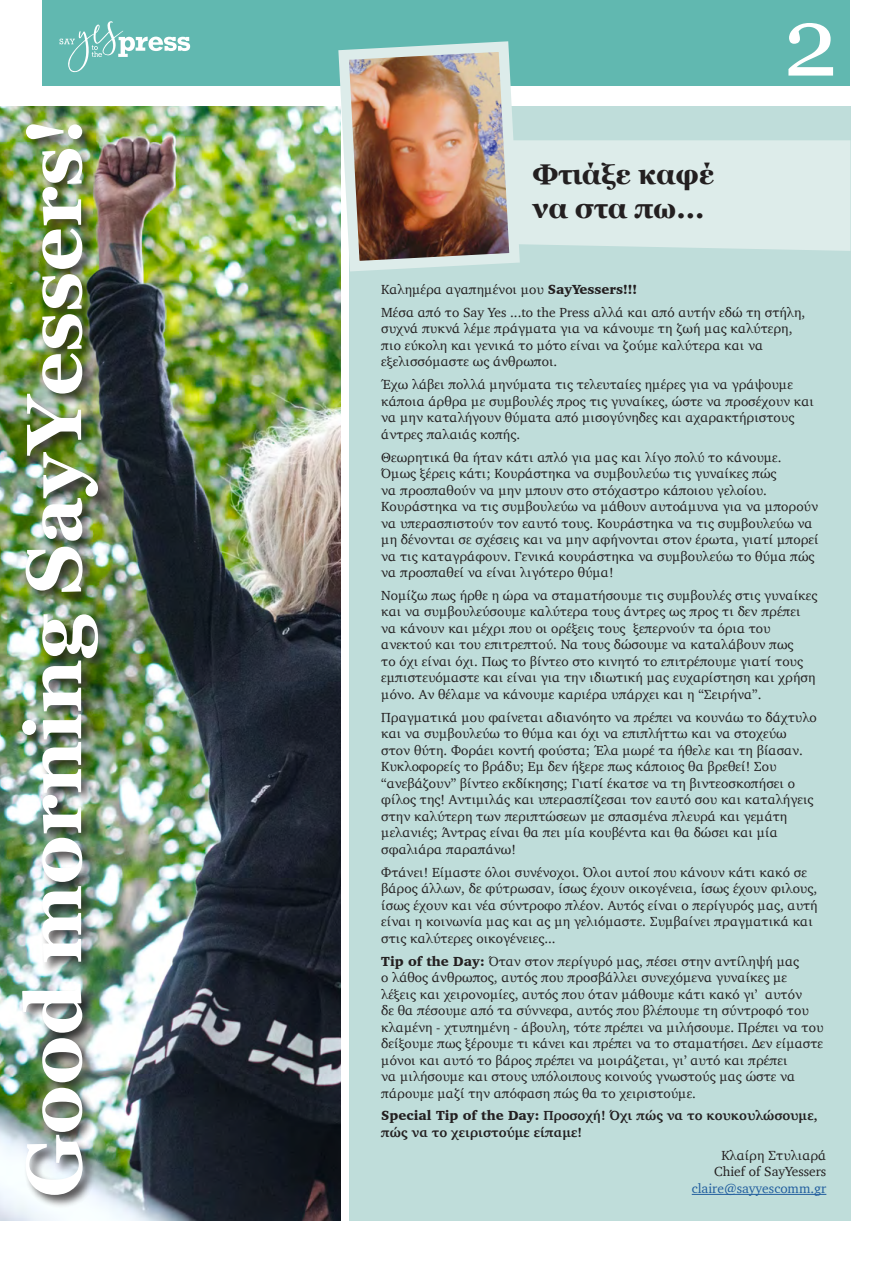
<style>
.page{position:relative;width:893px;height:1263px;background:#fff}
.page>*{position:absolute;margin:0;border:0;box-sizing:border-box;transform-origin:0 0}
.t1{font:97.5px "Georgia";color:#fff}
.t2{font:700 78px "Georgia";color:#fff}
.t3{font:700 28.5px/34.5px "Georgia";color:#231f20}
.t4{font:13.5px/16.5px "Charter";color:#231f20}
.t5{font:700 13.5px/16.5px "Charter";color:#231f20}
.t6{font:13.5px "Charter";color:#215e9e}
.s1{font-weight:900}
</style>
<div class="page">
<div style="left:43px;top:0;width:807px;height:85px;background:#61b8b0"></div>
<svg style="left:60px;top:21px;width:130px;height:51px"></svg>
<img style="left:0;top:106px;width:340px;height:1114px">
<div style="left:349px;top:106px;width:501px;height:1114px;background:#bfddda"></div>
<div style="left:525px;top:140px;width:325px;height:111px;background:#ddecea"></div>
<img style="left:333px;top:41px;width:192px;height:236px">
<div style="left:21px;top:123px;width:91px;height:1085px;background:#231f20;opacity:.75"></div>
<hr style="left:692px;top:1194px;width:134px;height:1px;background:#215e9e">
<h2 class="t2" style="left:-5px;top:1197px;width:1082px;rotate:-90deg">Good morning SayYessers!</h2>
<h3 class="t3" style="left:532px;top:155px;width:183px">Φτιάξε καφέ να στα πω...</h3>
<h1 class="t1" style="left:783px;top:-29px;width:56px">2</h1>
<p class="t4" style="left:381px;top:278px;width:425px;line-height:23px">Καλημέρα αγαπημένοι μου <span class="s1">SayYessers!!!<br></span>Μέσα από το Say Yes ...to the Press αλλά και από αυτήν εδώ τη στήλη,</p>
<p class="t4" style="left:381px;top:320px;width:413px">συχνά πυκνά λέμε πράγματα για να κάνουμε τη ζωή μας καλύτερη, πιο εύκολη και γενικά το μότο είναι να ζούμε καλύτερα και να εξελισσόμαστε ως άνθρωποι.</p>
<p class="t4" style="left:381px;top:376px;width:434px">Έχω λάβει πολλά μηνύματα τις τελευταίες ημέρες για να γράψουμε κάποια άρθρα με συμβουλές προς τις γυναίκες, ώστε να προσέχουν και να μην καταλήγουν θύματα από μισογύνηδες και αχαρακτήριστους άντρες παλαιάς κοπής.</p>
<p class="t4" style="left:381px;top:448px;width:439px">Θεωρητικά θα ήταν κάτι απλό για μας και λίγο πολύ το κάνουμε.<br>Όμως ξέρεις κάτι; Κουράστηκα να συμβουλεύω τις γυναίκες πώς<br>να προσπαθούν να μην μπουν στο στόχαστρο κάποιου γελοίου.<br>Κουράστηκα να τις συμβουλεύω να μάθουν αυτοάμυνα για να μπορούν να υπερασπιστούν τον εαυτό τους. Κουράστηκα να τις συμβουλεύω να μη δένονται σε σχέσεις και να μην αφήνονται στον έρωτα, γιατί μπορεί να τις καταγράφουν. Γενικά κουράστηκα να συμβουλεύω το θύμα πώς να προσπαθεί να είναι λιγότερο θύμα!</p>
<p class="t4" style="left:381px;top:587px;width:438px">Νομίζω πως ήρθε η ώρα να σταματήσουμε τις συμβουλές στις γυναίκες και να συμβουλεύσουμε καλύτερα τους άντρες ως προς τι δεν πρέπει να κάνουν και μέχρι που οι ορέξεις τους ξεπερνούν τα όρια του ανεκτού και του επιτρεπτού. Να τους δώσουμε να καταλάβουν πως<br>το όχι είναι όχι. Πως το βίντεο στο κινητό το επιτρέπουμε γιατί τους εμπιστευόμαστε και είναι για την ιδιωτική μας ευχαρίστηση και χρήση μόνο. Αν θέλαμε να κάνουμε καριέρα υπάρχει και η “Σειρήνα”.</p>
<p class="t4" style="left:381px;top:709px;width:437px">Πραγματικά μου φαίνεται αδιανόητο να πρέπει να κουνάω το δάχτυλο και να συμβουλεύω το θύμα και όχι να επιπλήττω και να στοχεύω στον θύτη. Φοράει κοντή φούστα; Έλα μωρέ τα ήθελε και τη βίασαν.<br>Κυκλοφορείς το βράδυ; Εμ δεν ήξερε πως κάποιος θα βρεθεί! Σου “ανεβάζουν” βίντεο εκδίκησης; Γιατί έκατσε να τη βιντεοσκοπήσει ο φίλος της! Αντιμιλάς και υπερασπίζεσαι τον εαυτό σου και καταλήγεις στην καλύτερη των περιπτώσεων με σπασμένα πλευρά και γεμάτη μελανιές; Άντρας είναι θα πει μία κουβέντα και θα δώσει και μία σφαλιάρα παραπάνω!</p>
<p class="t4" style="left:381px;top:864px;width:438px">Φτάνει! Είμαστε όλοι συνένοχοι. Όλοι αυτοί που κάνουν κάτι κακό σε βάρος άλλων, δε φύτρωσαν, ίσως έχουν οικογένεια, ίσως έχουν φιλους, ίσως έχουν και νέα σύντροφο πλέον. Αυτός είναι ο περίγυρός μας, αυτή είναι η κοινωνία μας και ας μη γελιόμαστε. Συμβαίνει πραγματικά και στις καλύτερες οικογένειες...</p>
<p class="t4" style="left:381px;top:952px;width:444px"><span class="s1">Tip of the Day:</span> Όταν στον περίγυρό μας, πέσει στην αντίληψή μας<br>ο λάθος άνθρωπος, αυτός που προσβάλλει συνεχόμενα γυναίκες με λέξεις και χειρονομίες, αυτός που όταν μάθουμε κάτι κακό γι’ αυτόν<br>δε θα πέσουμε από τα σύννεφα, αυτός που βλέπουμε τη σύντροφό του κλαμένη - χτυπημένη - άβουλη, τότε πρέπει να μιλήσουμε. Πρέπει να του δείξουμε πως ξέρουμε τι κάνει και πρέπει να το σταματήσει. Δεν είμαστε μόνοι και αυτό το βάρος πρέπει να μοιράζεται, γι’ αυτό και πρέπει<br>να μιλήσουμε και στους υπόλοιπους κοινούς γνωστούς μας ώστε να πάρουμε μαζί την απόφαση πώς θα το χειριστούμε.</p>
<p class="t5" style="left:381px;top:1107px;width:438px"><span class="s1">Special Tip of the Day:</span> Προσοχή! Όχι πώς να το κουκουλώσουμε, πώς να το χειριστούμε είπαμε!</p>
<p class="t4" style="left:714px;top:1147px;width:114px;text-align:center">Κλαίρη Στυλιαρά<br>Chief of SayYessers</p>
<p class="t6" style="left:692px;top:1176px;width:136px">claire@sayyescomm.gr</p>
</div>
